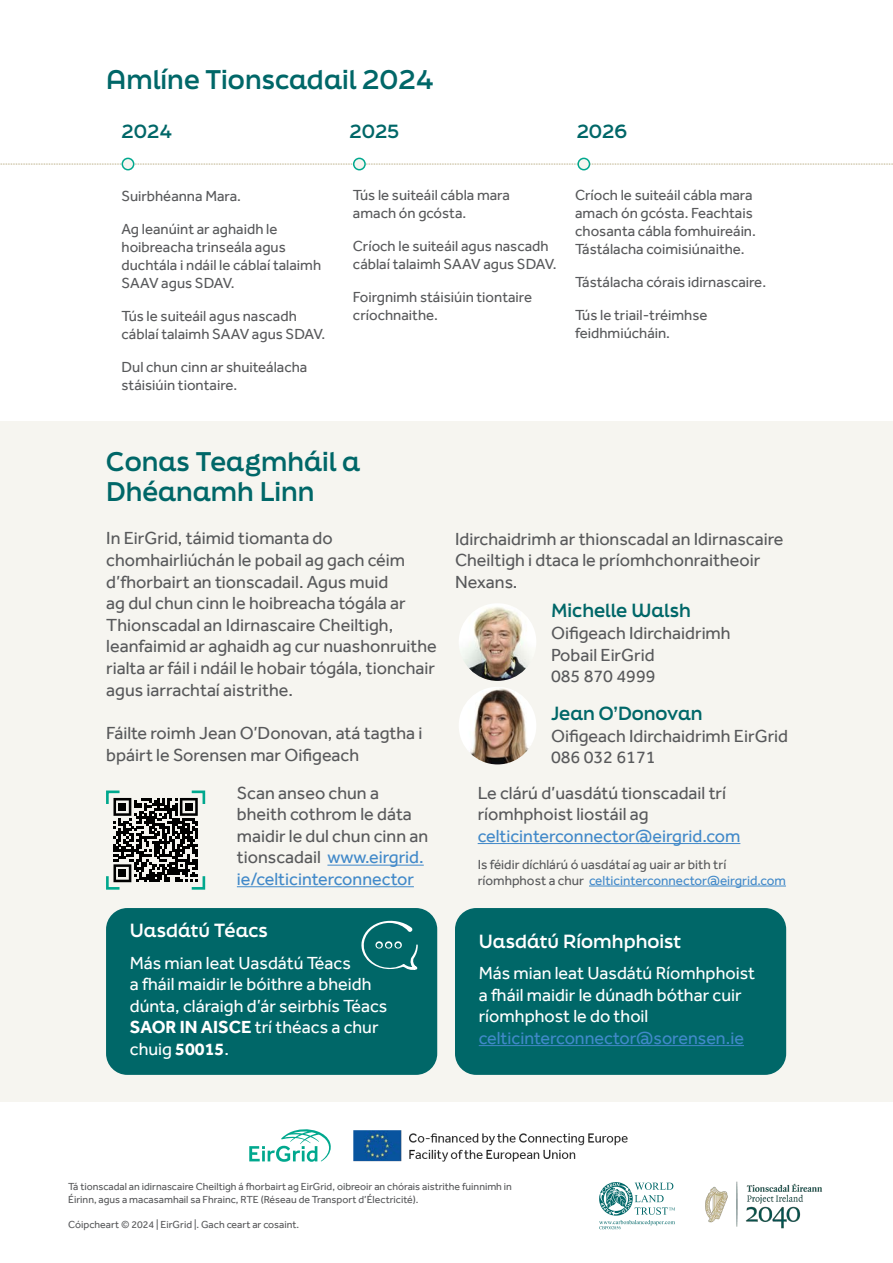
<style>
.page{position:relative;width:893px;height:1263px;background:#fff}
.page>*{position:absolute;margin:0;border:0;box-sizing:border-box;transform-origin:0 0}
.t1{font:700 25.5px/30.6px "Final Six";color:#006768}
.t2{font:18px/21.6px "Effra";color:#58595b}
.P_White{font:18px/21.6px "Effra";color:#fff}
.t3{font:700 18px "Final Six";color:#006768}
.t4{font:18px "Effra";color:#4189c9}
.t5{font:700 18px "Final Six";color:#fff}
.t6{font:15px/18px "Effra";color:#58595b}
.t7{font:13.5px/16.2px "Effra";color:#58595b}
.t8{font:10.5px/12.6px "Effra";color:#58595b}
.s1{color:#4189c9}
.s2{font-weight:700}
</style>
<div class="page">
<div style="left:0;top:421px;width:893px;height:680px;background:#f6f5f0"></div>
<svg style="left:249px;top:1129px;width:82px;height:33px"></svg>
<img style="left:354px;top:1131px;width:274px;height:30px">
<img style="left:705px;top:1181px;width:117px;height:48px">
<svg style="left:599px;top:1182px;width:76px;height:47px"></svg>
<div style="left:106px;top:908px;width:331px;height:167px;background:#006768;border-radius:21px"></div>
<svg style="left:361px;top:920px;width:57px;height:50px"></svg>
<div style="left:455px;top:908px;width:331px;height:167px;background:#006768;border-radius:21px"></div>
<hr style="left:479px;top:1045px;width:265px;height:1px;background:#4189c9">
<svg style="left:106px;top:790px;width:100px;height:100px"></svg>
<hr style="left:327px;top:865px;width:97px;height:1px;background:#4189c9">
<hr style="left:237px;top:886px;width:177px;height:1px;background:#4189c9">
<hr style="left:478px;top:843px;width:262px;height:1px;background:#4189c9">
<hr style="left:589px;top:886px;width:197px;height:1px;background:#4189c9">
<svg style="left:0;top:164px;width:893px;height:1px"></svg>
<div style="left:122px;top:158px;width:12px;height:12px;background:#f6f5f0;border-radius:50%"></div>
<div style="left:122px;top:158px;width:12px;height:12px;border:2px solid #00a88e;border-radius:50%"></div>
<div style="left:354px;top:158px;width:11px;height:12px;background:#f6f5f0;border-radius:50%"></div>
<div style="left:353px;top:158px;width:13px;height:12px;border:2px solid #00a88e;border-radius:50%"></div>
<div style="left:578px;top:158px;width:11px;height:12px;background:#f6f5f0;border-radius:50%"></div>
<div style="left:577px;top:158px;width:13px;height:12px;border:2px solid #00a88e;border-radius:50%"></div>
<img style="left:459px;top:603px;width:77px;height:78px;border-radius:39px">
<img style="left:459px;top:687px;width:77px;height:77px;border-radius:39px">
<h2 class="t1" style="left:106px;top:63px;width:329px">Amlíne Tionscadail 2024</h2>
<h3 class="t3" style="left:122px;top:118px;width:52px">2024</h3>
<h3 class="t3" style="left:349px;top:118px;width:51px">2025</h3>
<h3 class="t3" style="left:577px;top:118px;width:52px">2026</h3>
<p class="t6" style="left:122px;top:186px;width:121px">Suirbhéanna Mara.</p>
<p class="t6" style="left:122px;top:219px;width:201px">Ag leanúint ar aghaidh le hoibreacha trinseála agus duchtála i ndáil le cáblaí talaimh<br>SAAV agus SDAV.</p>
<p class="t6" style="left:122px;top:306px;width:205px">Tús le suiteáil agus nascadh cáblaí talaimh SAAV agus SDAV.</p>
<p class="t6" style="left:122px;top:357px;width:187px">Dul chun cinn ar shuiteálacha stáisiúin tiontaire.</p>
<p class="t6" style="left:353px;top:186px;width:159px">Tús le suiteáil cábla mara amach ón gcósta.</p>
<p class="t6" style="left:353px;top:237px;width:205px">Críoch le suiteáil agus nascadh cáblaí talaimh SAAV agus SDAV.</p>
<p class="t6" style="left:353px;top:288px;width:181px">Foirgnimh stáisiúin tiontaire críochnaithe.</p>
<p class="t6" style="left:575px;top:186px;width:182px">Críoch le suiteáil cábla mara amach ón gcósta. Feachtais chosanta cábla fomhuireáin.<br>Tástálacha coimisiúnaithe.</p>
<p class="t6" style="left:575px;top:273px;width:193px">Tástálacha córais idirnascaire.</p>
<p class="t6" style="left:575px;top:306px;width:134px">Tús le triail-tréimhse feidhmiúcháin.</p>
<h2 class="t1" style="left:106px;top:445px;width:255px">Conas Teagmháil a<br>Dhéanamh Linn</h2>
<p class="t2" style="left:106px;top:527px;width:332px">In EirGrid, táimid tiomanta do chomhairliúchán le pobail ag gach céim d’fhorbairt an tionscadail. Agus muid<br>ag dul chun cinn le hoibreacha tógála ar Thionscadal an Idirnascaire Cheiltigh, leanfaimid ar aghaidh ag cur nuashonruithe rialta ar fáil i ndáil le hobair tógála, tionchair agus iarrachtaí aistrithe.</p>
<p class="t2" style="left:106px;top:722px;width:318px">Fáilte roimh Jean O’Donovan, atá tagtha i bpáirt le Sorensen mar Oifigeach</p>
<p class="t2" style="left:455px;top:528px;width:330px">Idirchaidrimh ar thionscadal an Idirnascaire<br>Cheiltigh i dtaca le príomhchonraitheoir<br>Nexans.</p>
<h3 class="t3" style="left:551px;top:597px;width:142px">Michelle Walsh</h3>
<p class="t2" style="left:551px;top:622px;width:181px">Oifigeach Idirchaidrimh<br>Pobail EirGrid</p>
<p class="t2" style="left:551px;top:665px;width:106px">085 870 4999</p>
<h3 class="t3" style="left:551px;top:700px;width:153px">Jean O’Donovan</h3>
<p class="t2" style="left:551px;top:725px;width:239px">Oifigeach Idirchaidrimh EirGrid</p>
<p class="t2" style="left:551px;top:746px;width:106px">086 032 6171</p>
<p class="t2" style="left:237px;top:782px;width:193px">Scan anseo chun a bheith cothrom le dáta maidir le dul chun cinn an tionscadail <span class="s1">www.eirgrid. ie/celticinterconnector</span></p>
<p class="t2" style="left:478px;top:782px;width:250px">Le clárú d’uasdátú tionscadail trí ríomhphoist liostáil ag</p>
<p class="t4" style="left:478px;top:825px;width:264px">celticinterconnector@eirgrid.com</p>
<p class="t7" style="left:478px;top:856px;width:310px">Is féidir díchlárú ó uasdátaí ag uair ar bith trí ríomhphost a chur <span class="s1">celticinterconnector@eirgrid.com</span></p>
<h3 class="t5" style="left:130px;top:917px;width:140px">Uasdátú Téacs</h3>
<p class="P_White" style="left:130px;top:951px;width:259px">Más mian leat Uasdátú Téacs<br>a fháil maidir le bóithre a bheidh dúnta, cláraigh d’ár seirbhís Téacs<br><span class="s2">SAOR IN AISCE</span> trí théacs a chur chuig <span class="s2">50015</span>.</p>
<h3 class="t5" style="left:479px;top:928px;width:204px">Uasdátú Ríomhphoist</h3>
<p class="P_White" style="left:479px;top:962px;width:278px">Más mian leat Uasdátú Ríomhphoist a fháil maidir le dúnadh bóthar cuir ríomhphost le do thoil <span class="s1">celticinterconnector@sorensen.ie</span></p>
<p class="t8" style="left:68px;top:1180px;width:445px">Tá tionscadal an idirnascaire Cheiltigh á fhorbairt ag EirGrid, oibreoir an chórais aistrithe fuinnimh in<br>Éirinn, agus a macasamhail sa Fhrainc, RTE (Réseau de Transport d’Électricité).</p>
<p class="t8" style="left:68px;top:1218px;width:232px">Cóipcheart © 2024 | EirGrid |. Gach ceart ar cosaint.</p>
</div>
